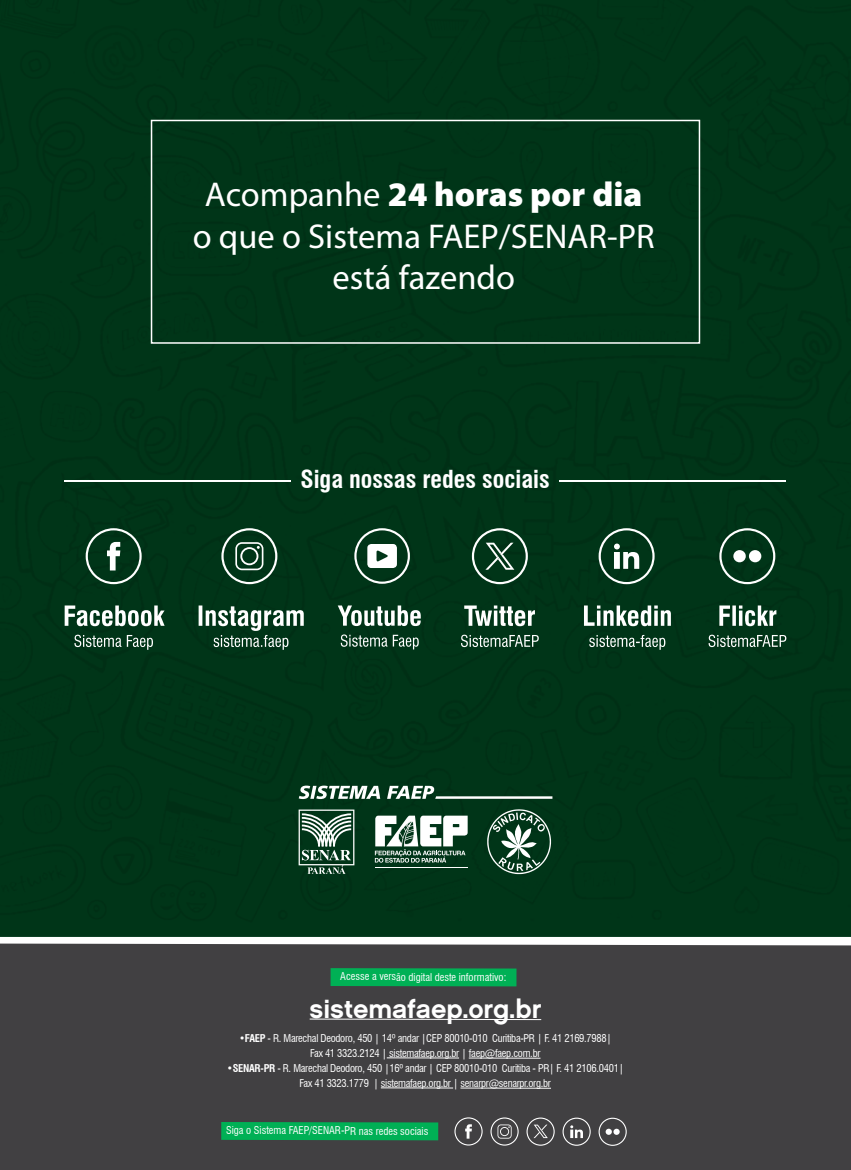
<style>
.page{position:relative;width:851px;height:1170px;background:#fff}
.page>*{position:absolute;margin:0;border:0;box-sizing:border-box;transform-origin:0 0}
.t1{font:34.5px/41.4px "Myriad Pro";color:#fff;text-align:center}
.t2{font:26.25px "Chalet New York Nineteen Sixty";letter-spacing:-.005em;color:#fff}
.t3{font:700 condensed 24.3px "Swiss 721 BT";color:#fff}
.t4{font:condensed 10.5px/15px "Swiss 721 BT";letter-spacing:-.03em;color:#fff;text-align:center}
.t5{font:condensed 10.5px "Swiss 721 BT";letter-spacing:-.005em;color:#fff}
.s1{font-weight:900}
.s2{font-weight:700}
</style>
<div class="page">
<div style="left:0;top:0;width:850px;height:936px;background:#003518"></div>
<svg style="left:74px;top:634px;width:79px;height:15px"></svg>
<svg style="left:65px;top:605px;width:100px;height:21px"></svg>
<svg style="left:86px;top:528px;width:56px;height:56px"></svg>
<svg style="left:198px;top:605px;width:106px;height:44px"></svg>
<svg style="left:221px;top:528px;width:56px;height:56px"></svg>
<svg style="left:461px;top:634px;width:77px;height:13px"></svg>
<svg style="left:464px;top:605px;width:71px;height:21px"></svg>
<svg style="left:589px;top:635px;width:76px;height:14px"></svg>
<svg style="left:584px;top:605px;width:86px;height:21px"></svg>
<svg style="left:598px;top:528px;width:56px;height:56px"></svg>
<svg style="left:708px;top:634px;width:78px;height:13px"></svg>
<svg style="left:719px;top:605px;width:57px;height:21px"></svg>
<svg style="left:719px;top:528px;width:56px;height:56px"></svg>
<div style="left:151px;top:120px;width:549px;height:224px;border:2px solid #fff"></div>
<hr style="left:375px;top:866px;width:92px;height:1px;background:#fff">
<svg style="left:375px;top:815px;width:92px;height:47px"></svg>
<svg style="left:298px;top:809px;width:56px;height:64px"></svg>
<svg style="left:298px;top:785px;width:82px;height:14px"></svg>
<svg style="left:487px;top:809px;width:64px;height:65px"></svg>
<svg style="left:387px;top:785px;width:165px;height:13px"></svg>
<svg style="left:341px;top:634px;width:77px;height:15px"></svg>
<svg style="left:338px;top:605px;width:82px;height:21px"></svg>
<svg style="left:354px;top:528px;width:56px;height:55px"></svg>
<hr style="left:64px;top:480px;width:226px;height:1px;background:#fff">
<hr style="left:559px;top:480px;width:226px;height:1px;background:#fff">
<div style="left:0;top:943px;width:850px;height:226px;background:#414042"></div>
<svg style="left:472px;top:528px;width:56px;height:56px"></svg>
<div style="left:330px;top:968px;width:186px;height:18px;background:#00b055"></div>
<svg style="left:309px;top:1018px;width:232px;height:1px"></svg>
<hr style="left:387px;top:1057px;width:72px;height:1px;background:#fff">
<hr style="left:468px;top:1057px;width:72px;height:1px;background:#fff">
<hr style="left:381px;top:1087px;width:72px;height:1px;background:#fff">
<hr style="left:460px;top:1087px;width:91px;height:1px;background:#fff">
<svg style="left:221px;top:1121px;width:217px;height:19px;background:#04a853"></svg>
<svg style="left:454px;top:1117px;width:28px;height:28px"></svg>
<svg style="left:490px;top:1117px;width:28px;height:28px"></svg>
<svg style="left:562px;top:1117px;width:28px;height:28px"></svg>
<svg style="left:598px;top:1117px;width:28px;height:28px"></svg>
<svg style="left:526px;top:1117px;width:28px;height:28px"></svg>
<h1 class="t1" style="left:193px;top:173px;width:463px">Acompanhe <span class="s1">24 horas por dia </span>o que o Sistema FAEP/SENAR-PR está fazendo</h1>
<h3 class="t3" style="left:300px;top:464px;width:251px">Siga nossas redes sociais</h3>
<p class="t5" style="left:340px;top:970px;width:167px">Acesse a versão digital deste informativo:</p>
<h2 class="t2" style="left:309px;top:992px;width:233px">sistemafaep.org.br</h2>
<p class="t4" style="left:239px;top:1030px;width:374px">•<span class="s2">FAEP</span> - R. Marechal Deodoro, 450 | 14º andar |CEP 80010-010 Curitiba-PR | F. 41 2169.7988|<br>Fax 41 3323.2124 | sistemafaep.org.br | faep@faep.com.br</p>
<p class="t4" style="left:227px;top:1060px;width:398px">•<span class="s2">SENAR-PR</span> - R. Marechal Deodoro, 450 |16º andar | CEP 80010-010 Curitiba - PR| F. 41 2106.0401|<br>Fax 41 3323.1779 | sistemafaep.org.br | senarpr@senarpr.org.br</p>
<p class="t5" style="left:226px;top:1124px;width:204px">Siga o Sistema FAEP/SENAR-PR nas redes sociais</p>
</div>
